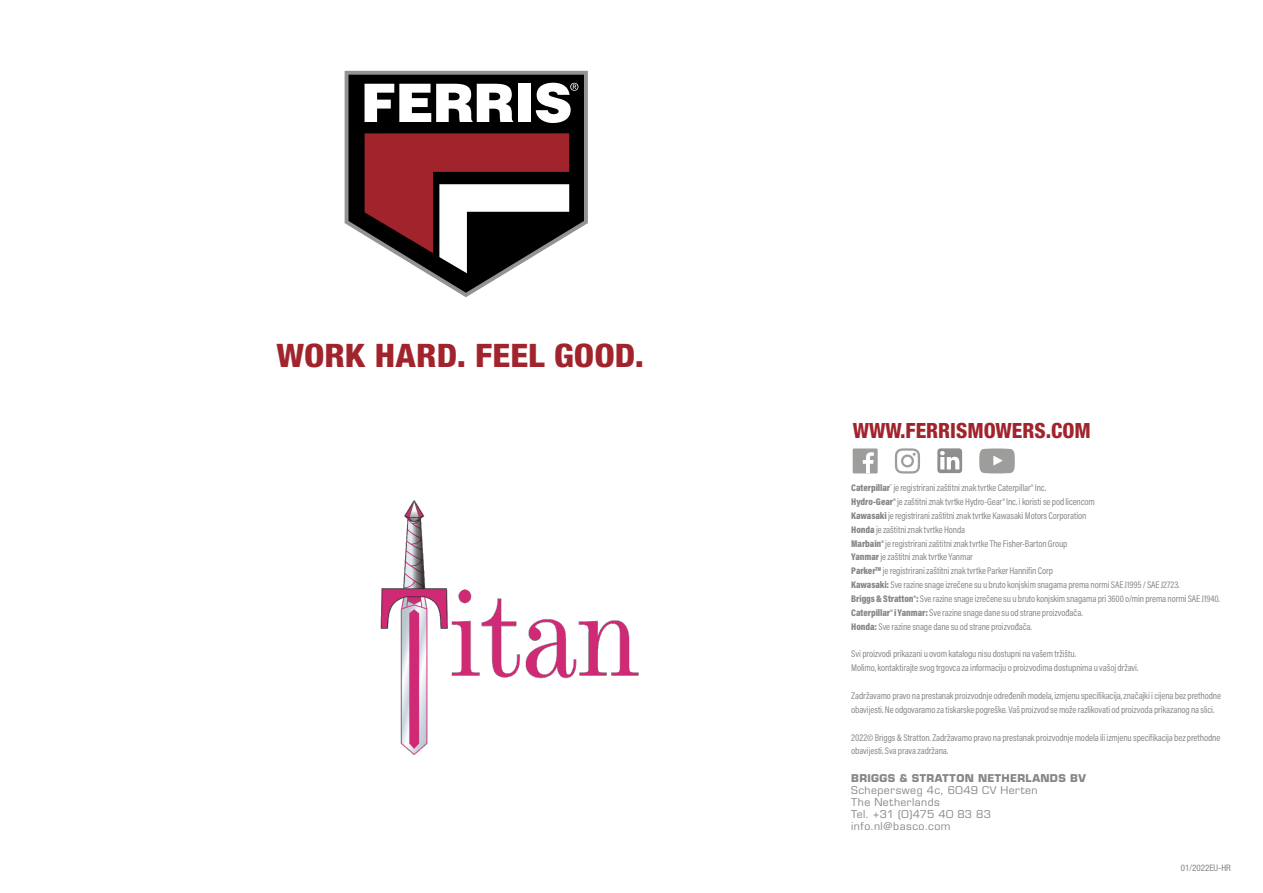
<style>
.page{position:relative;width:1263px;height:893px;background:#fff}
.page>*{position:absolute;margin:0;border:0;box-sizing:border-box;transform-origin:0 0}
.t1{font:800 condensed 32.4px "Helvetica Neue LT Std";color:#a1242d;scale:1.1 1}
.t2{font:800 condensed 21px "Helvetica Neue LT Std";color:#a1242d}
.t3{font:10.5px/12px "Eurostile LT Std";letter-spacing:.045em;color:#878787}
.t4{font:700 10.5px "Eurostile LT Std";letter-spacing:.035em;color:#878787}
.t5{font:9.75px/13.8px "Acumin Pro Cond";letter-spacing:-.01em;color:#878787}
.t6{font:condensed 9px "Helvetica Neue LT Std";color:#878787}
.s1{font-weight:900}
</style>
<div class="page">
<svg style="left:895px;top:448px;width:25px;height:26px"></svg>
<div style="left:853px;top:448px;width:25px;height:25px;background:#9d9d9c"></div>
<svg style="left:863px;top:452px;width:11px;height:21px"></svg>
<svg style="left:979px;top:448px;width:36px;height:25px"></svg>
<svg style="left:345px;top:71px;width:243px;height:226px;fill:#959392"></svg>
<svg style="left:348px;top:75px;width:236px;height:218px;fill:#000"></svg>
<svg style="left:365px;top:133px;width:204px;height:140px"></svg>
<svg style="left:364px;top:84px;width:149px;height:38px"></svg>
<div style="left:518px;top:84px;width:13px;height:38px;background:#fff"></div>
<svg style="left:536px;top:83px;width:42px;height:40px"></svg>
<svg style="left:937px;top:448px;width:25px;height:25px"></svg>
<img style="left:380px;top:501px;width:259px;height:254px">
<h1 class="t1" style="left:276px;top:335px;width:336px">WORK HARD. FEEL GOOD.</h1>
<h2 class="t2" style="left:853px;top:418px;width:240px">WWW.FERRISMOWERS.COM</h2>
<p class="t5" style="left:851px;top:481px;width:370px"><span class="s1">Caterpillar</span><sup>®</sup> je registrirani zaštitni znak tvrtke Caterpillar® Inc.<br><span class="s1">Hydro-Gear®</span> je zaštitni znak tvrtke Hydro-Gear® Inc. i koristi se pod licencom<br><span class="s1">Kawasaki</span> je registrirani zaštitni znak tvrtke Kawasaki Motors Corporation<br><span class="s1">Honda</span> je zaštitni znak tvrtke Honda<br><span class="s1">Marbain®</span> je registrirani zaštitni znak tvrtke The Fisher-Barton Group<br><span class="s1">Yanmar</span> je zaštitni znak tvrtke Yanmar<br><span class="s1">Parker</span><sup>TM</sup> je registrirani zaštitni znak tvrtke Parker Hannifin Corp<br><span class="s1">Kawasaki:</span> Sve razine snage izrečene su u bruto konjskim snagama prema normi SAE J1995 / SAE J2723.<br><span class="s1">Briggs &amp; Stratton®:</span> Sve razine snage izrečene su u bruto konjskim snagama pri 3600 o/min prema normi SAE J1940.<br><span class="s1">Caterpillar® i Yanmar:</span> Sve razine snage dane su od strane proizvođača.<br><span class="s1">Honda:</span> Sve razine snage dane su od strane proizvođača.</p>
<p class="t5" style="left:851px;top:647px;width:289px">Svi proizvodi prikazani u ovom katalogu nisu dostupni na vašem tržištu.<br>Molimo, kontaktirajte svog trgovca za informaciju o proizvodima dostupnima u vašoj državi.</p>
<p class="t5" style="left:851px;top:688px;width:371px">Zadržavamo pravo na prestanak proizvodnje određenih modela, izmjenu specifikacija, značajki i cijena bez prethodne obavijesti. Ne odgovaramo za tiskarske pogreške. Vaš proizvod se može razlikovati od proizvoda prikazanog na slici.</p>
<p class="t5" style="left:851px;top:730px;width:370px">2022© Briggs &amp; Stratton. Zadržavamo pravo na prestanak proizvodnje modela ili izmjenu specifikacija bez prethodne obavijesti. Sva prava zadržana.</p>
<p class="t4" style="left:851px;top:771px;width:236px">BRIGGS &amp; STRATTON NETHERLANDS BV</p>
<p class="t3" style="left:851px;top:784px;width:188px">Schepersweg 4c, 6049 CV Herten<br>The Netherlands<br>Tel. +31 (0)475 40 83 83 info.nl@basco.com</p>
<p class="t6" style="left:1181px;top:862px;width:51px">01/2022EU-HR</p>
</div>
